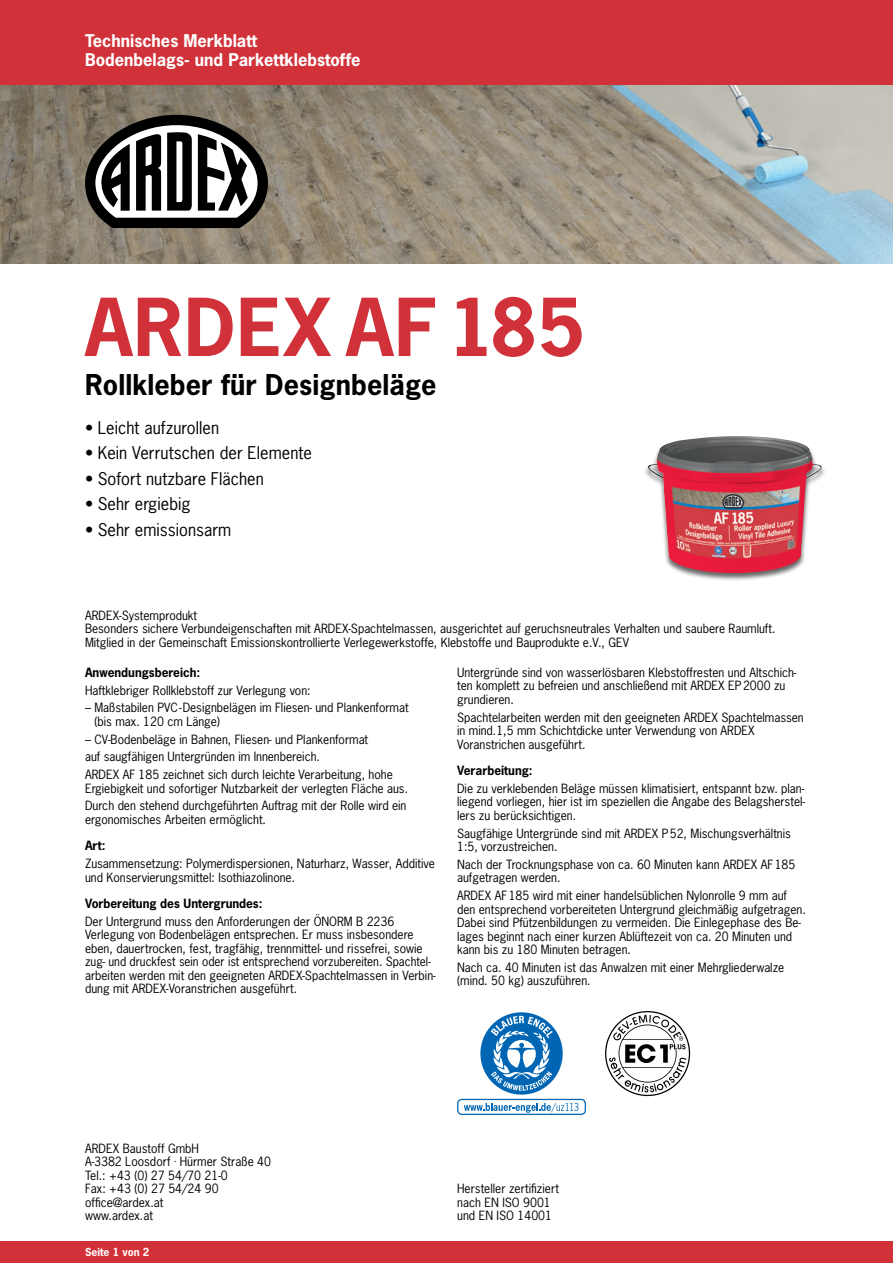
<style>
.page{position:relative;width:893px;height:1263px;background:#fff}
.page>*{position:absolute;margin:0;border:0;box-sizing:border-box;transform-origin:0 0}
.t1{font:700 75px "News Gothic Std";letter-spacing:.015em;color:#d13239}
.t2{font:700 27px "News Gothic Std";letter-spacing:.005em;color:#000}
.t3{font:16.5px "News Gothic Std";letter-spacing:.005em;color:#000}
.t4{font:700 16.5px/19.5px "News Gothic Std";color:#fff}
.t5{font:12px/13.5px "News Gothic Std";color:#000}
.t6{font:700 12px "News Gothic Std";color:#000}
.t7{font:700 10.5px "News Gothic Std";color:#fff}
</style>
<div class="page">
<div style="left:0;top:0;width:893px;height:85px;background:#d13239"></div>
<div style="left:0;top:1242px;width:893px;height:21px;background:#d13239"></div>
<img style="left:0;top:85px;width:893px;height:179px">
<svg style="left:605px;top:1011px;width:85px;height:85px"></svg>
<div style="left:643px;top:436px;width:183px;height:146px;background:#000;opacity:.6"></div>
<img style="left:658px;top:436px;width:70px;height:17px">
<svg style="left:480px;top:1012px;width:83px;height:82px"></svg>
<svg style="left:464px;top:1103px;width:114px;height:10px"></svg>
<div style="left:457px;top:1099px;width:129px;height:16px;border:1px solid #0066b3;border-radius:4px"></div>
<svg style="left:85px;top:115px;width:183px;height:113px"></svg>
<h3 class="t4" style="left:85px;top:31px;width:277px">Technisches Merkblatt<br>Bodenbelags- und Parkettklebstoffe</h3>
<h1 class="t1" style="left:85px;top:278px;width:501px">ARDEX AF185</h1>
<h2 class="t2" style="left:85px;top:367px;width:353px">Rollkleber für Designbeläge</h2>
<h3 class="t3" style="left:85px;top:417px;width:136px">• Leicht aufzurollen</h3>
<h3 class="t3" style="left:85px;top:442px;width:228px">• Kein Verrutschen der Elemente</h3>
<h3 class="t3" style="left:85px;top:468px;width:180px">• Sofort nutzbare Flächen</h3>
<h3 class="t3" style="left:85px;top:493px;width:107px">• Sehr ergiebig</h3>
<h3 class="t3" style="left:85px;top:519px;width:148px">• Sehr emissionsarm</h3>
<p class="t5" style="left:85px;top:608px;width:692px">ARDEX-Systemprodukt<br>Besonders sichere Verbundeigenschaften mit ARDEX-Spachtelmassen, ausgerichtet auf geruchsneutrales Verhalten und saubere Raumluft.<br>Mitglied in der Gemeinschaft Emissionskontrollierte Verlegewerkstoffe, Klebstoffe und Bauprodukte e.V., GEV</p>
<p class="t6" style="left:85px;top:664px;width:117px">Anwendungsbereich:</p>
<p class="t5" style="left:85px;top:683px;width:227px">Haftklebriger Rollklebstoff zur Verlegung von:</p>
<p class="t5" style="left:94px;top:701px;width:316px;text-indent:-9px">– Maßstabilen PVC-Designbelägen im Fliesen- und Plankenformat (bis max. 120 cm Länge)</p>
<p class="t5" style="left:85px;top:730px;width:309px;line-height:17.7px">– CV-Bodenbeläge in Bahnen, Fliesen- und Plankenformat<br>auf saugfähigen Untergründen im Innenbereich.<br>ARDEX AF 185 zeichnet sich durch leichte Verarbeitung, hohe</p>
<p class="t5" style="left:85px;top:779px;width:325px;line-height:17.7px">Ergiebigkeit und sofortiger Nutzbarkeit der verlegten Fläche aus.<br>Durch den stehend durchgeführten Auftrag mit der Rolle wird ein</p>
<p class="t5" style="left:85px;top:813px;width:183px">ergonomisches Arbeiten ermöglicht.</p>
<p class="t6" style="left:85px;top:838px;width:22px">Art:</p>
<p class="t5" style="left:85px;top:857px;width:351px">Zusammensetzung: Polymerdispersionen, Naturharz, Wasser, Additive und Konservierungsmittel: Isothiazolinone.</p>
<p class="t6" style="left:85px;top:895px;width:179px">Vorbereitung des Untergrundes:</p>
<p class="t5" style="left:85px;top:914px;width:352px">Der Untergrund muss den Anforderungen der ÖNORM B 2236<br>Verlegung von Bodenbelägen entsprechen. Er muss insbesondere eben, dauertrocken, fest, tragfähig, trennmittel- und rissefrei, sowie zug- und druckfest sein oder ist entsprechend vorzubereiten. Spachtel&shy;arbeiten werden mit den geeigneten ARDEX-Spachtelmassen in Verbin&shy;dung mit ARDEX-Voranstrichen ausgeführt.</p>
<p class="t5" style="left:457px;top:666px;width:341px">Untergründe sind von wasserlösbaren Klebstoffresten und Altschich&shy;ten komplett zu befreien und anschließend mit ARDEX EP2000 zu grundieren.</p>
<p class="t5" style="left:457px;top:710px;width:348px">Spachtelarbeiten werden mit den geeigneten ARDEX Spachtelmassen in mind.1,5 mm Schichtdicke unter Verwendung von ARDEX<br>Voranstrichen ausgeführt.</p>
<p class="t6" style="left:457px;top:762px;width:77px">Verarbeitung:</p>
<p class="t5" style="left:457px;top:781px;width:349px;text-align:justify">Die zu verklebenden Beläge müssen klimatisiert, entspannt bzw. plan&shy;liegend vorliegen, hier ist im speziellen die Angabe des Belagsherstel&shy;lers zu berücksichtigen.</p>
<p class="t5" style="left:457px;top:826px;width:335px">Saugfähige Untergründe sind mit ARDEX P52, Mischungsverhältnis<br>1:5, vorzustreichen.</p>
<p class="t5" style="left:457px;top:857px;width:340px">Nach der Trocknungsphase von ca. 60 Minuten kann ARDEX AF185 aufgetragen werden.</p>
<p class="t5" style="left:457px;top:889px;width:350px">ARDEX AF185 wird mit einer handelsüblichen Nylonrolle 9 mm auf den entsprechend vorbereiteten Untergrund gleichmäßig aufgetragen.<br>Dabei sind Pfützenbildungen zu vermeiden. Die Einlegephase des Be&shy;lages beginnt nach einer kurzen Ablüftezeit von ca. 20 Minuten und kann bis zu 180 Minuten betragen.</p>
<p class="t5" style="left:457px;top:960px;width:329px">Nach ca. 40 Minuten ist das Anwalzen mit einer Mehrgliederwalze (mind. 50 kg) auszuführen.</p>
<p class="t5" style="left:85px;top:1141px;width:188px">ARDEX Baustoff GmbH<br>A-3382 Loosdorf <sup>.</sup> Hürmer Straße 40<br>Tel.: +43 (0) 27 54/70 21-0<br>Fax: +43 (0) 27 54/24 90 office@ardex.at<br>www.ardex.at</p>
<p class="t7" style="left:85px;top:1245px;width:66px">Seite 1 von 2</p>
<p class="t5" style="left:457px;top:1182px;width:104px">Hersteller zertifiziert nach EN ISO 9001 und EN ISO 14001</p>
</div>
